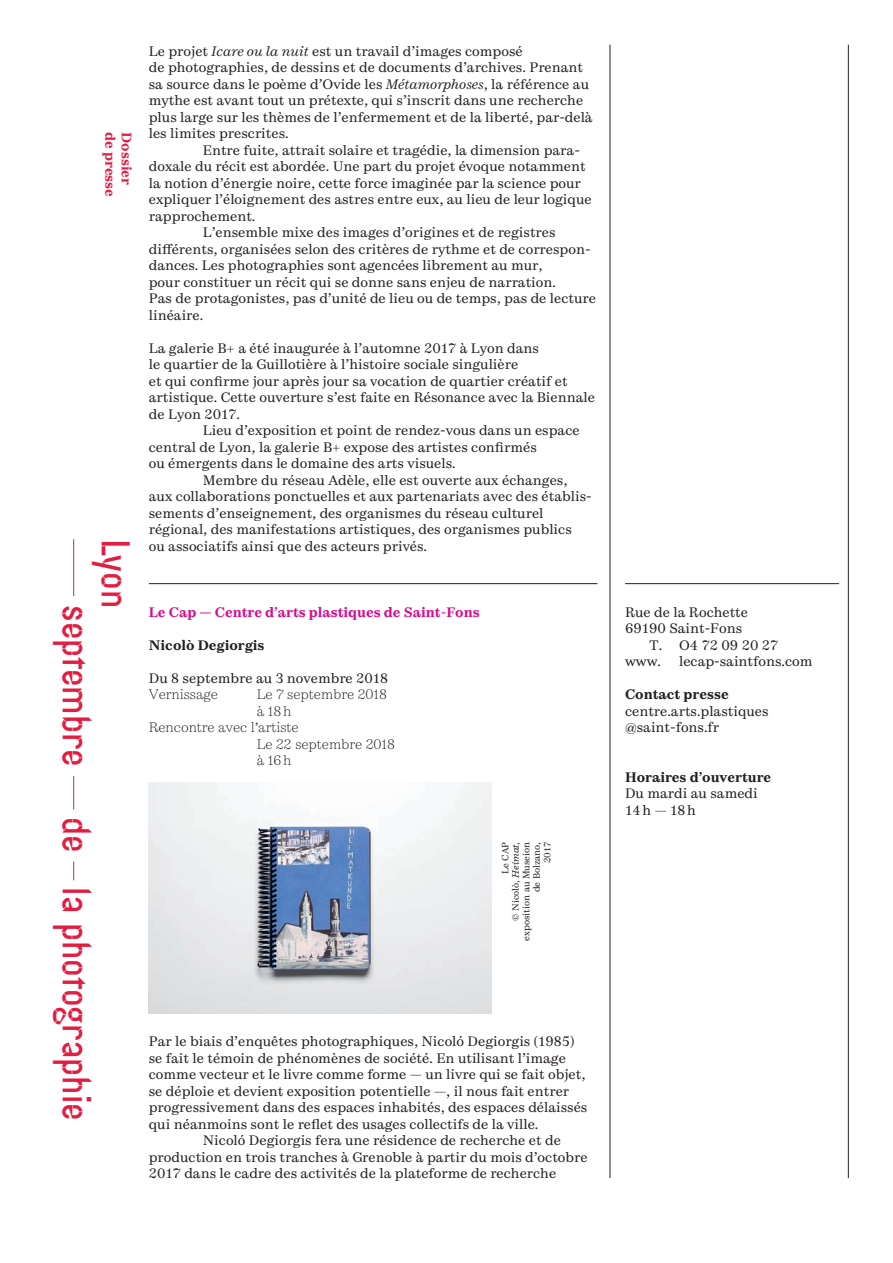
<style>
.page{position:relative;width:893px;height:1263px;background:#fff}
.page>*{position:absolute;margin:0;border:0;box-sizing:border-box;transform-origin:0 0}
.t1{font:42px/39px "Caporal";color:#e31c41}
.t2{font:13.5px/16.5px "Cardone";color:#231f20}
.t3{font:300 13.5px/24.8px "Cardone";color:#231f20}
.t4{font:700 13.5px "Cardone";color:#231f20}
.t5{font:700 13.5px "Cardone";color:#d70c8c}
.t6{font:700 13.5px "Cardone";color:#e31c41}
.t7{font:9px/10.5px "Cardone";color:#231f20;text-align:right}
.s1{font-style:italic}
.s2{font-family:"Cardone Micro";font-style:italic}
</style>
<div class="page">
<hr style="left:73px;top:539px;width:1px;height:57px;background:#e31c41">
<hr style="left:73px;top:776px;width:1px;height:33px;background:#e31c41">
<svg style="left:73px;top:861px;width:1px;height:19px"></svg>
<hr style="left:149px;top:583px;width:448px;height:1px;background:#231f20">
<img style="left:149px;top:782px;width:342px;height:231px">
<hr style="left:610px;top:45px;width:1px;height:1133px;background:#231f20">
<hr style="left:848px;top:45px;width:1px;height:1133px;background:#231f20">
<hr style="left:625px;top:583px;width:214px;height:1px;background:#231f20">
<p class="t6" style="left:118px;top:132px;width:67px;rotate:90deg">de presse</p>
<p class="t6" style="left:135px;top:132px;width:54px;rotate:90deg">Dossier</p>
<h1 class="t1" style="left:137px;top:605px;width:516px;text-indent:-66px;rotate:90deg">Lyon<br>septembre de la photographie</h1>
<p class="t2" style="left:149px;top:43px;width:375px">Le projet <span class="s1">Icare ou la nuit</span> est un travail d’images composé</p>
<p class="t2" style="left:149px;top:59px;width:436px">de photographies, de dessins et de documents d’archives. Prenant</p>
<p class="t2" style="left:149px;top:76px;width:442px">sa source dans le poème d’Ovide les <span class="s1">Métamorphoses</span>, la référence au</p>
<p class="t2" style="left:149px;top:92px;width:436px">mythe est avant tout un prétexte, qui s’inscrit dans une recherche</p>
<p class="t2" style="left:149px;top:109px;width:445px">plus large sur les thèmes de l’enfermement et de la liberté, par-delà</p>
<p class="t2" style="left:149px;top:125px;width:141px">les limites prescrites.</p>
<p class="t2" style="left:203px;top:142px;width:379px">Entre fuite, attrait solaire et tragédie, la dimension para-</p>
<p class="t2" style="left:149px;top:158px;width:438px">doxale du récit est abordée. Une part du projet évoque notamment</p>
<p class="t2" style="left:149px;top:175px;width:434px">la notion d’énergie noire, cette force imaginée par la science pour</p>
<p class="t2" style="left:149px;top:191px;width:444px">expliquer l’éloignement des astres entre eux, au lieu de leur logique</p>
<p class="t2" style="left:149px;top:208px;width:108px">rapprochement.</p>
<p class="t2" style="left:203px;top:224px;width:354px">L’ensemble mixe des images d’origines et de registres</p>
<p class="t2" style="left:149px;top:241px;width:443px">différents, organisées selon des critères de rythme et de correspon-</p>
<p class="t2" style="left:149px;top:257px;width:395px">dances. Les photographies sont agencées librement au mur,</p>
<p class="t2" style="left:149px;top:274px;width:409px">pour constituer un récit qui se donne sans enjeu de narration.</p>
<p class="t2" style="left:149px;top:290px;width:449px">Pas de protagonistes, pas d’unité de lieu ou de temps, pas de lecture</p>
<p class="t2" style="left:149px;top:307px;width:56px">linéaire.</p>
<p class="t2" style="left:149px;top:340px;width:392px">La galerie B+ a été inaugurée à l’automne 2017 à Lyon dans</p>
<p class="t2" style="left:149px;top:356px;width:371px">le quartier de la Guillotière à l’histoire sociale singulière</p>
<p class="t2" style="left:149px;top:373px;width:420px">et qui confirme jour après jour sa vocation de quartier créatif et</p>
<p class="t2" style="left:149px;top:389px;width:448px">artistique. Cette ouverture s’est faite en Résonance avec la Biennale</p>
<p class="t2" style="left:149px;top:406px;width:93px">de Lyon 2017.</p>
<p class="t2" style="left:203px;top:422px;width:378px">Lieu d’exposition et point de rendez-vous dans un espace</p>
<p class="t2" style="left:149px;top:439px;width:390px">central de Lyon, la galerie B+ expose des artistes confirmés</p>
<p class="t2" style="left:149px;top:455px;width:308px">ou émergents dans le domaine des arts visuels.</p>
<p class="t2" style="left:203px;top:472px;width:366px">Membre du réseau Adèle, elle est ouverte aux échanges,</p>
<p class="t2" style="left:149px;top:488px;width:444px">aux collaborations ponctuelles et aux partenariats avec des établis-</p>
<p class="t2" style="left:149px;top:505px;width:396px">sements d’enseignement, des organismes du réseau culturel</p>
<p class="t2" style="left:149px;top:521px;width:424px">régional, des manifestations artistiques, des organismes publics</p>
<p class="t2" style="left:149px;top:538px;width:280px">ou associatifs ainsi que des acteurs privés.</p>
<p class="t5" style="left:149px;top:604px;width:332px">Le Cap — Centre d’arts plastiques de Saint-Fons</p>
<p class="t4" style="left:149px;top:637px;width:117px">Nicolò Degiorgis</p>
<p class="t2" style="left:149px;top:670px;width:241px">Du 8 septembre au 3 novembre 2018</p>
<p class="t3" style="left:149px;top:682px;width:71px">Vernissage</p>
<p class="t3" style="left:257px;top:682px;width:132px">Le 7 septembre 2018</p>
<p class="t3" style="left:257px;top:699px;width:36px">à 18h</p>
<p class="t3" style="left:149px;top:715px;width:151px">Rencontre avec l artiste</p>
<p class="t3" style="left:255px;top:707px;width:142px">,<br>Le 22 septembre 2018</p>
<p class="t3" style="left:257px;top:748px;width:36px">à 16h</p>
<p class="t7" style="left:500px;top:941px;width:100px;rotate:-90deg">Le CAP<br>© Nicolò, <span class="s2">Heimat</span>, exposition au Museion de Bolzano,<br>2017</p>
<p class="t2" style="left:149px;top:1033px;width:427px">Par le biais d’enquêtes photographiques, Nicoló Degiorgis (1985)</p>
<p class="t2" style="left:149px;top:1049px;width:419px">se fait le témoin de phénomènes de société. En utilisant l’image</p>
<p class="t2" style="left:149px;top:1066px;width:438px">comme vecteur et le livre comme forme — un livre qui se fait objet,</p>
<p class="t2" style="left:149px;top:1082px;width:422px">se déploie et devient exposition potentielle —, il nous fait entrer</p>
<p class="t2" style="left:149px;top:1099px;width:440px">progressivement dans des espaces inhabités, des espaces délaissés</p>
<p class="t2" style="left:149px;top:1115px;width:391px">qui néanmoins sont le reflet des usages collectifs de la ville.</p>
<p class="t2" style="left:203px;top:1132px;width:360px">Nicoló Degiorgis fera une résidence de recherche et de</p>
<p class="t2" style="left:149px;top:1148px;width:440px">production en trois tranches à Grenoble à partir du mois d’octobre</p>
<p class="t2" style="left:149px;top:1165px;width:409px">2017 dans le cadre des activités de la plateforme de recherche</p>
<p class="t2" style="left:625px;top:604px;width:124px">Rue de la Rochette</p>
<p class="t2" style="left:625px;top:620px;width:119px">69190 Saint-Fons</p>
<p class="t2" style="left:649px;top:637px;width:131px">T. O4 72 09 20 27</p>
<p class="t2" style="left:625px;top:653px;width:37px">www.</p>
<p class="t2" style="left:679px;top:653px;width:135px">lecap-saintfons.com</p>
<p class="t4" style="left:625px;top:686px;width:105px">Contact presse</p>
<p class="t2" style="left:625px;top:703px;width:145px">centre.arts.plastiques @saint-fons.fr</p>
<p class="t4" style="left:625px;top:769px;width:148px">Horaires d’ouverture</p>
<p class="t2" style="left:625px;top:785px;width:134px">Du mardi au samedi<br>14h — 18h</p>
</div>
